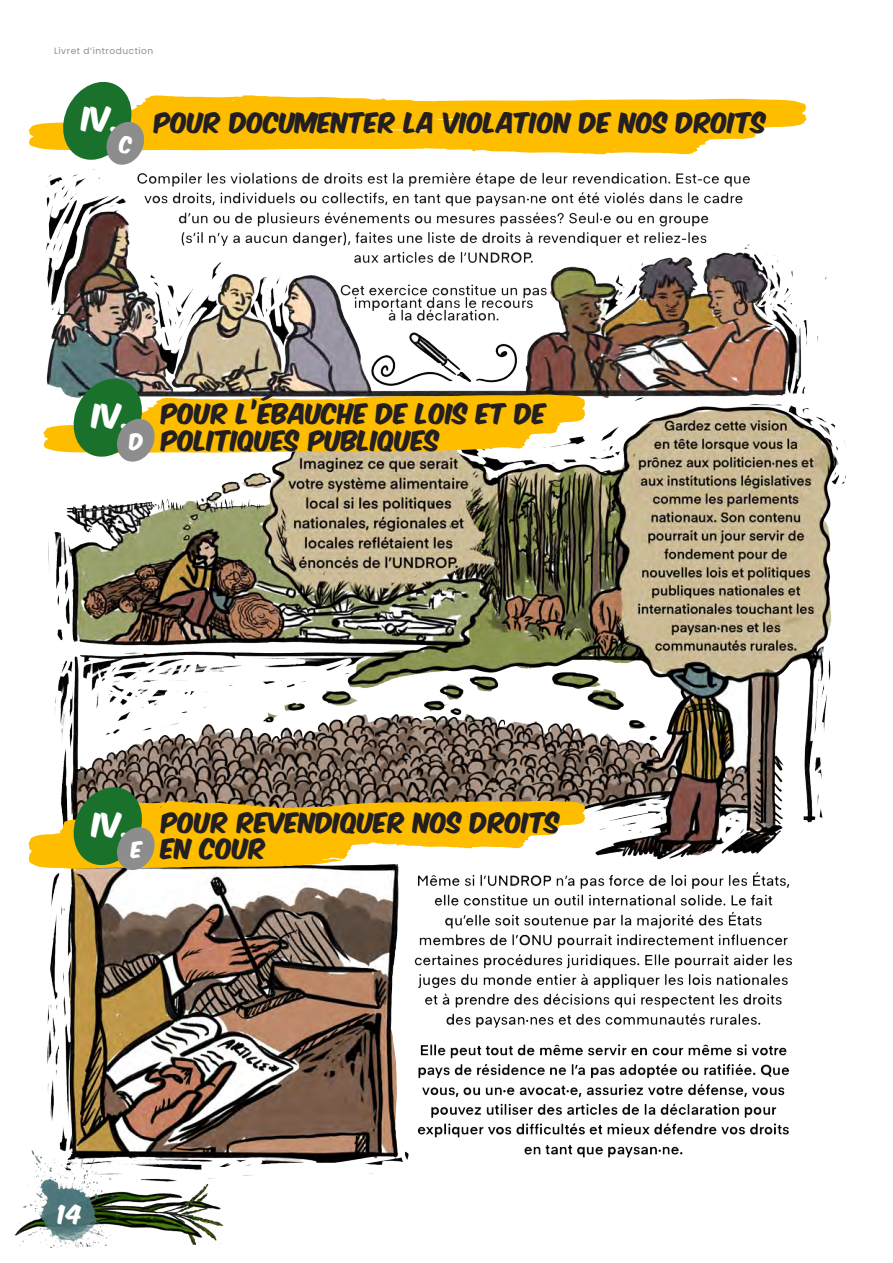
<style>
.page{position:relative;width:893px;height:1263px;background:#fff}
.page>*{position:absolute;margin:0;border:0;box-sizing:border-box;transform-origin:0 0}
.t1{font:28.5px "Komika Axis";color:#fff}
.t2{font:24px/26.4px "Komika Axis";color:#231f20}
.t3{font:22.5px "Komika Axis";color:#fff}
.t4{font:19.5px "Komika Axis";color:#fff}
.t5{font:9px "Poppins";letter-spacing:.06em;color:#8d8d8d}
</style>
<div class="page">
<img style="left:14px;top:1183px;width:210px;height:61px">
<img style="left:19px;top:1182px;width:105px;height:66px">
<img style="left:31px;top:169px;width:816px;height:1013px">
<svg style="left:28px;top:81px;width:779px;height:84px"></svg>
<svg style="left:28px;top:782px;width:557px;height:91px"></svg>
<svg style="left:43px;top:374px;width:542px;height:91px"></svg>
<p class="t5" style="left:54px;top:45px;width:101px">Livret d’introduction</p>
<p class="t1" style="left:82px;top:105px;width:40px">IV.</p>
<p class="t4" style="left:120px;top:135px;width:14px">C</p>
<p class="t2" style="left:154px;top:112px;width:614px">POUR DOCUMENTER LA VIOLATION DE NOS DROITS</p>
<p class="t1" style="left:93px;top:402px;width:40px">IV.</p>
<p class="t4" style="left:130px;top:432px;width:16px">D</p>
<p class="t2" style="left:161px;top:403px;width:387px">POUR L’ÉBAUCHE DE LOIS ET DE<br>POLITIQUES PUBLIQUES</p>
<p class="t1" style="left:93px;top:810px;width:40px">IV.</p>
<p class="t4" style="left:131px;top:840px;width:13px">E</p>
<p class="t2" style="left:161px;top:811px;width:400px">POUR REVENDIQUER NOS DROITS</p>
<p class="t2" style="left:161px;top:837px;width:107px">EN COUR</p>
<p class="t3" style="left:58px;top:1203px;width:26px">14</p>
</div>
